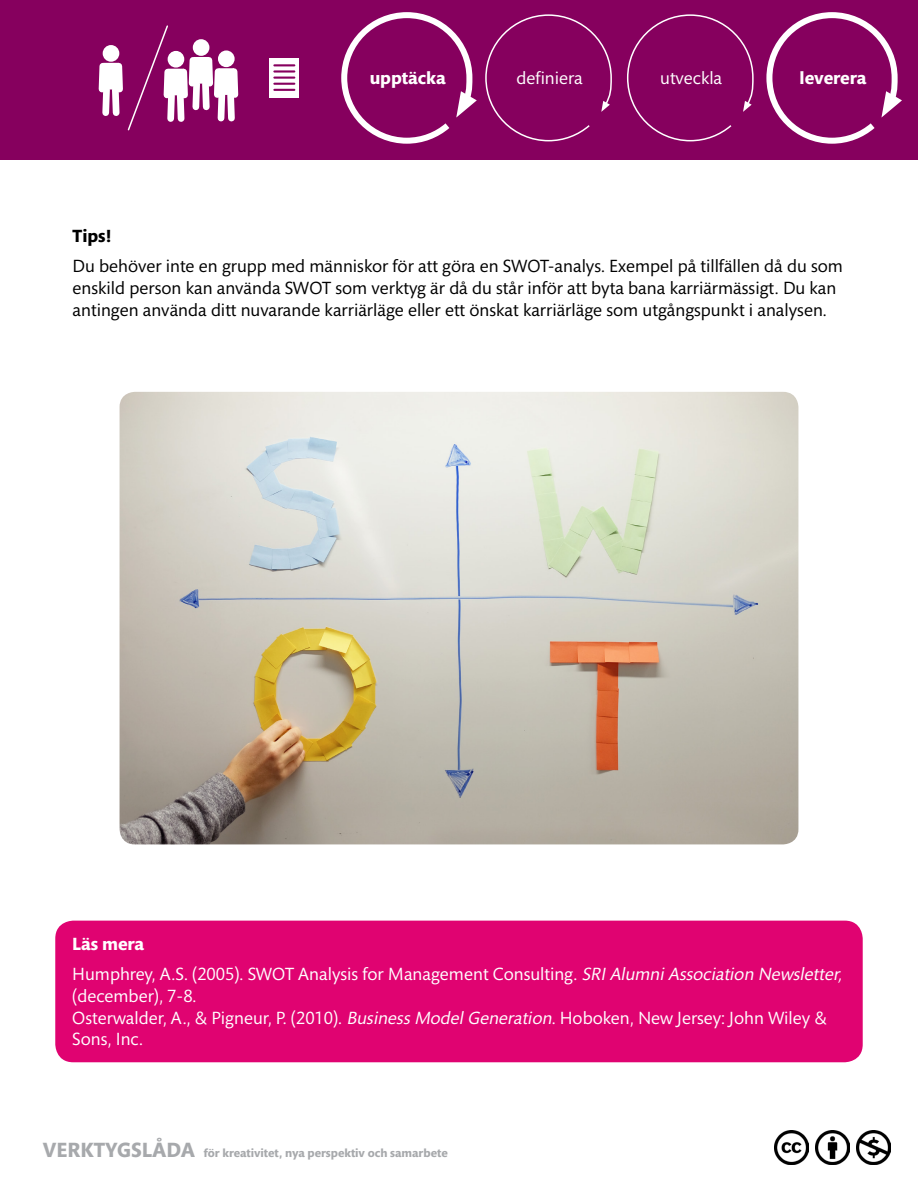
<style>
.page{position:relative;width:918px;height:1188px;background:#fff}
.page>*{position:absolute;margin:0;border:0;box-sizing:border-box;transform-origin:0 0}
.t1{font:18px/21.6px "Mundo Sans Std";color:#000}
.t2{font:18px/21.6px "Mundo Sans Std";color:#fff}
.t3{font:700 18px "Mundo Sans Std";color:#fff}
.t4{font:700 18px "Mundo Sans Std";color:#000}
.t5{font:700 12px "Mundo Sans Std";color:#a7a9ac}
.s1{font-weight:700}
.s2{font-style:italic}
.s3{font-size:21px}
</style>
<div class="page">
<div style="left:0;top:0;width:918px;height:160px;background:#86005e"></div>
<img style="left:815px;top:1131px;width:34px;height:34px">
<img style="left:774px;top:1131px;width:34px;height:34px">
<img style="left:857px;top:1131px;width:33px;height:34px">
<svg style="left:341px;top:12px;width:136px;height:132px"></svg>
<svg style="left:485px;top:14px;width:127px;height:128px"></svg>
<svg style="left:627px;top:14px;width:127px;height:128px"></svg>
<svg style="left:766px;top:12px;width:136px;height:132px"></svg>
<svg style="left:98px;top:25px;width:141px;height:106px"></svg>
<div style="left:270px;top:58px;width:29px;height:40px;background:#fff"></div>
<hr style="left:274px;top:64px;width:20px;height:2px;background:#86005e">
<hr style="left:274px;top:70px;width:20px;height:3px;background:#86005e">
<hr style="left:274px;top:77px;width:20px;height:2px;background:#86005e">
<hr style="left:274px;top:83px;width:20px;height:2px;background:#86005e">
<hr style="left:274px;top:89px;width:20px;height:2px;background:#86005e">
<img style="left:120px;top:392px;width:678px;height:452px">
<div style="left:55px;top:921px;width:808px;height:141px;background:#e00371;border-radius:18px"></div>
<p class="t3" style="left:370px;top:68px;width:78px">upptäcka</p>
<p class="t2" style="left:516px;top:68px;width:68px">definiera</p>
<p class="t2" style="left:660px;top:68px;width:63px">utveckla</p>
<p class="t3" style="left:800px;top:68px;width:68px">leverera</p>
<p class="t4" style="left:73px;top:226px;width:41px">Tips!</p>
<p class="t1" style="left:73px;top:256px;width:772px">Du behöver inte en grupp med människor för att göra en SWOT-analys. Exempel på tillfällen då du som enskild person kan använda SWOT som verktyg är då du står inför att byta bana karriärmässigt. Du kan antingen använda ditt nuvarande karriärläge eller ett önskat karriärläge som utgångspunkt i analysen.</p>
<p class="t2" style="left:72px;top:930px;width:775px;line-height:30px"><span class="s1">Läs mera<br></span>Humphrey, A.S. (2005). SWOT Analysis for Management Consulting. <span class="s2">SRIAlumniAssociation Newsletter,</span></p>
<p class="t2" style="left:72px;top:986px;width:756px">(december), 7-8.<br>Osterwalder, A., &amp; Pigneur, P. (2010). <span class="s2">BusinessModelGeneration</span>. Hoboken, New Jersey: John Wiley &amp;<br>Sons, Inc.</p>
<p class="t5" style="left:43px;top:1146px;width:406px"><span class="s3">VERKTYGSLÅDA</span> för kreativitet, nya perspektiv och samarbete</p>
</div>
